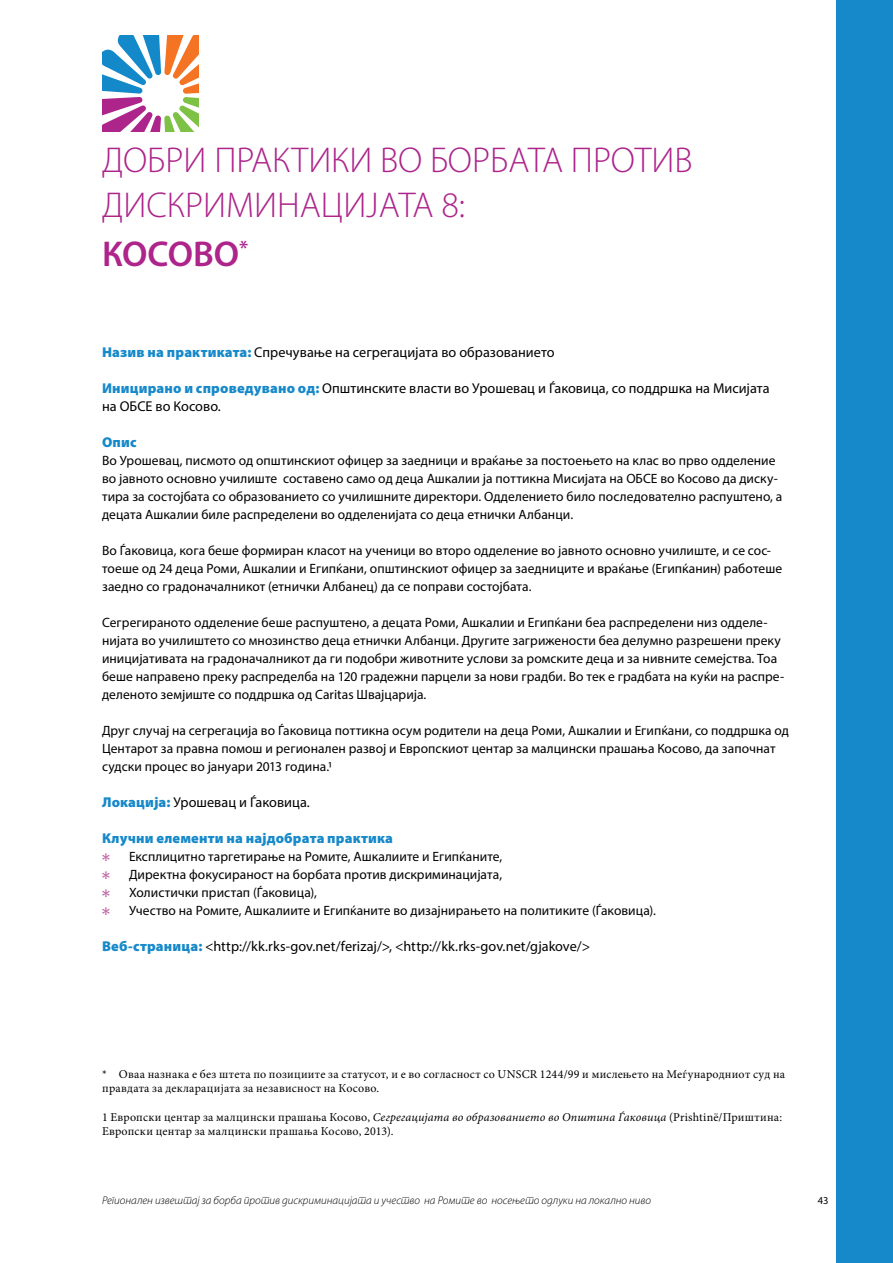
<style>
.page{position:relative;width:893px;height:1263px;background:#fff}
.page>*{position:absolute;margin:0;border:0;box-sizing:border-box;transform-origin:0 0}
.t1{font:300 36px/45px "Myriad Pro";color:#ad248b}
.t2{font:600 36px "Myriad Pro";letter-spacing:-.005em;color:#ad248b}
.t3{font:14.25px/18px "Myriad Pro";letter-spacing:.005em;color:#000}
.t4{font:900 14.25px "Myriad Pro";letter-spacing:.01em;color:#1689ca}
.t5{font:13.5px/18px "Myriad Pro";letter-spacing:.005em;color:#000}
.t6{font:12px/14.4px "Minion Pro";letter-spacing:.02em;color:#000}
.t7{font:italic 300 11.25px "Myriad Pro";color:#000}
.t8{font:10.5px "Monotype Sorts";color:#ba589e}
.t9{font:10.5px "Myriad Pro";color:#000}
.s1{font-weight:900;color:#1689ca}
.s2{font-style:italic}
</style>
<div class="page">
<div style="left:836px;top:0;width:57px;height:1263px;background:#1689ca"></div>
<svg style="left:102px;top:35px;width:96px;height:97px"></svg>
<h1 class="t1" style="left:102px;top:137px;width:592px">ДОБРИ ПРАКТИКИ ВО БОРБАТА ПРОТИВ<br>ДИСКРИМИНАЦИЈАТА 8:</h1>
<h1 class="t2" style="left:102px;top:231px;width:148px">КОСОВО<sup>*</sup></h1>
<p class="t3" style="left:102px;top:342px;width:454px"><span class="s1">Назив на практиката:</span> Спречување на сегрегацијата во образованието</p>
<p class="t3" style="left:102px;top:378px;width:669px"><span class="s1">Иницирано и спроведувано од:</span> Општинските власти во Урошевац и Ѓаковица, со поддршка на Мисијата на ОБСЕ во Косово.</p>
<p class="t4" style="left:102px;top:432px;width:36px">Опис</p>
<p class="t5" style="left:102px;top:451px;width:682px">Во Урошевац, писмото од општинскиот офицер за заедници и враќање за постоењето на клас во прво одделение во јавното основно училиште составено само од деца Ашкалии ја поттикна Мисијата на ОБСЕ во Косово да диску&shy;тира за состојбата со образованието со училишните директори. Одделението било последователно распуштено, а децата Ашкалии биле распределени во одделенијата со деца етнички Албанци.</p>
<p class="t5" style="left:102px;top:541px;width:682px">Во Ѓаковица, кога беше формиран класот на ученици во второ одделение во јавното основно училиште, и се сос&shy;тоеше од 24 деца Роми, Ашкалии и Египќани, општинскиот офицер за заедниците и враќање (Египќанин) работеше заедно со градоначалникот (етнички Албанец) да се поправи состојбата.</p>
<p class="t5" style="left:102px;top:613px;width:684px">Сегрегираното одделение беше распуштено, а децата Роми, Ашкалии и Египќани беа распределени низ одделе&shy;нијата во училиштето со мнозинство деца етнички Албанци. Другите загрижености беа делумно разрешени преку иницијативата на градоначалникот да ги подобри животните услови за ромските деца и за нивните семејства. Тоа беше направено преку распределба на 120 градежни парцели за нови градби. Во тек е градбата на куќи на распре&shy;деленото земјиште со поддршка од Caritas Швајцарија.</p>
<p class="t5" style="left:102px;top:721px;width:688px">Друг случај на сегрегација во Ѓаковица поттикна осум родители на деца Роми, Ашкалии и Египќани, со поддршка од<br>Центарот за правна помош и регионален развој и Европскиот центар за малцински прашања Косово, да започнат судски процес во јануари 2013 година.1</p>
<p class="t3" style="left:102px;top:792px;width:209px"><span class="s1">Локација:</span> Урошевац и Ѓаковица.</p>
<p class="t4" style="left:102px;top:828px;width:292px">Клучни елементи на најдобрата практика</p>
<p class="t8" style="left:102px;top:852px;width:9px">4</p>
<p class="t5" style="left:129px;top:847px;width:375px">Експлицитно таргетирање на Ромите, Ашкалиите и Египќаните,</p>
<p class="t8" style="left:102px;top:870px;width:9px">4</p>
<p class="t5" style="left:129px;top:865px;width:375px">Директна фокусираност на борбата против дискриминацијата,</p>
<p class="t8" style="left:102px;top:888px;width:9px">4</p>
<p class="t5" style="left:129px;top:883px;width:189px">Холистички пристап (Ѓаковица),</p>
<p class="t8" style="left:102px;top:906px;width:9px">4</p>
<p class="t5" style="left:129px;top:901px;width:528px">Учество на Ромите, Ашкалиите и Египќаните во дизајнирањето на политиките (Ѓаковица).</p>
<p class="t3" style="left:102px;top:936px;width:490px"><span class="s1">Веб-страница:</span> &lt;http://kk.rks-gov.net/ferizaj/&gt;, &lt;http://kk.rks-gov.net/gjakove/&gt;</p>
<p class="t6" style="left:102px;top:1067px;width:685px">* Оваа назнака е без штета по позициите за статусот, и е во согласност со UNSCR 1244/99 и мислењето на Меѓународниот суд на правдата за декларацијата за независност на Косово.</p>
<p class="t6" style="left:102px;top:1110px;width:682px">1 Европски центар за малцински прашања Косово, <span class="s2">Сегрегацијата во образованието во Општина Ѓаковица</span> (Prishtinë/Приштина:<br>Европски центар за малцински прашања Косово, 2013).</p>
<p class="t7" style="left:102px;top:1194px;width:551px">Регионален извештај за борба против дискриминацијата и учество на Ромите во носењето одлуки на локално ниво</p>
<p class="t9" style="left:818px;top:1194px;width:12px">43</p>
</div>
